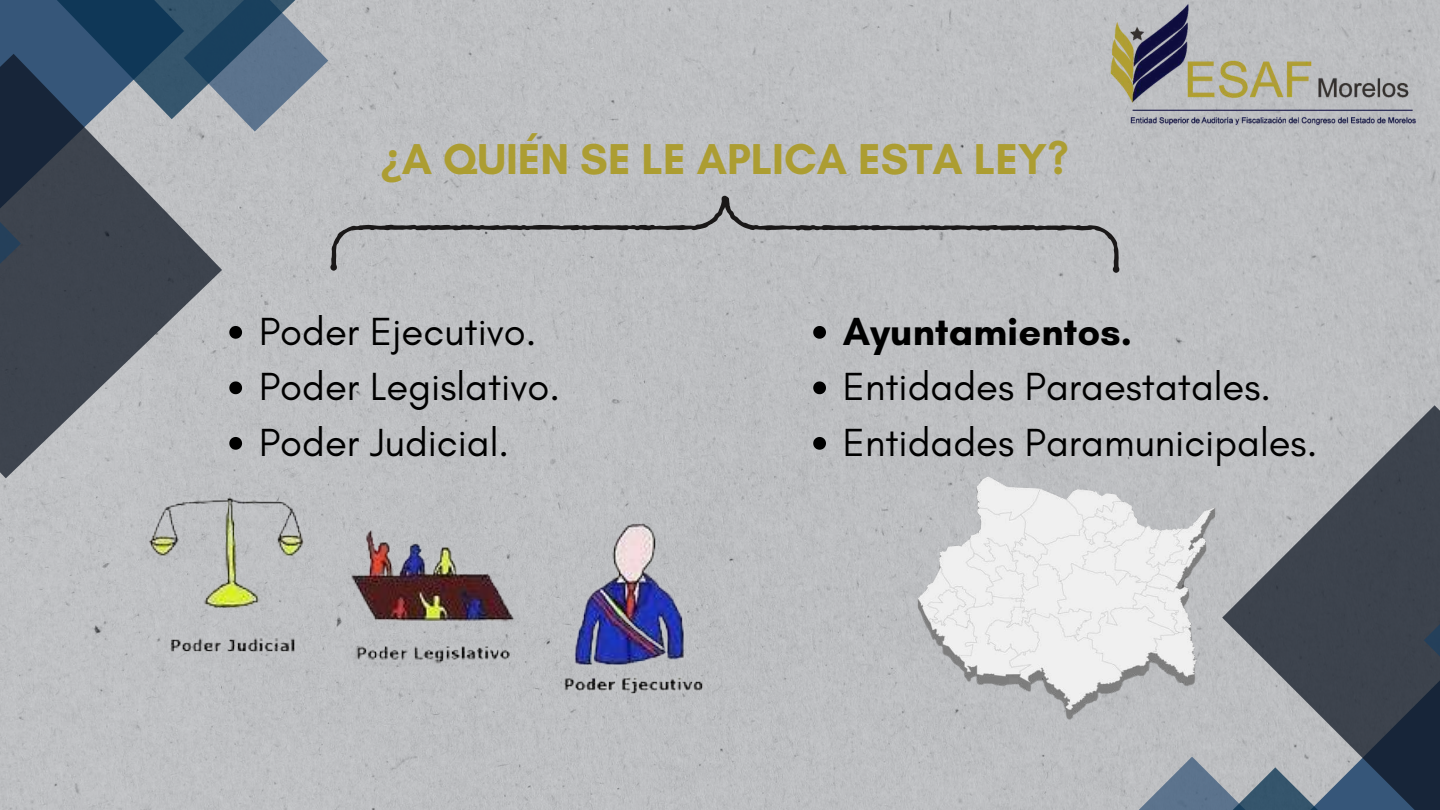
<style>
.page{position:relative;width:1440px;height:810px;background:#bebfc2}
.page>*{position:absolute;margin:0;border:0;box-sizing:border-box;transform-origin:0 0}
.t1{font:700 44px "Glacial Indifference";color:#ac9d32}
.t2{font:40px/55.5px "Glacial Indifference";color:#000}
.t3{font:700 40px "Glacial Indifference";color:#000}
.s1{font-family:"Noto Sans"}
</style>
<div class="page">
<svg style="left:0;top:351px;width:226px;height:131px;background:#94979c"></svg>
<img style="left:902px;top:434px;width:320px;height:330px">
<svg style="left:1222px;top:405px;width:218px;height:127px;background:#94979c"></svg>
<svg style="left:1120px;top:532px;width:320px;height:278px;background:#7c838b"></svg>
<img style="left:1097px;top:0;width:343px;height:133px">
<svg style="left:330px;top:196px;width:789px;height:77px;background:#b3b4b6"></svg>
<img style="left:119px;top:466px;width:594px;height:238px">
<svg style="left:0;top:0;width:330px;height:351px;background:#6a7683"></svg>
<svg style="left:229px;top:381px;width:13px;height:13px"></svg>
<svg style="left:229px;top:437px;width:13px;height:13px"></svg>
<svg style="left:813px;top:326px;width:13px;height:13px"></svg>
<svg style="left:813px;top:381px;width:13px;height:13px"></svg>
<svg style="left:813px;top:437px;width:13px;height:13px"></svg>
<p class="t1" style="left:381px;top:133px;width:689px"><span class="s1">¿</span>A QUIÉN SE LE APLICA ESTA LEY?</p>
<p class="t2" style="left:259px;top:303px;width:302px">Poder Ejecutivo.<br>Poder Legislativo.<br>Poder Judicial.</p>
<p class="t3" style="left:843px;top:307px;width:290px">Ayuntamientos.</p>
<p class="t2" style="left:843px;top:358px;width:476px">Entidades Paraestatales.<br>Entidades Paramunicipales.</p>
</div>
